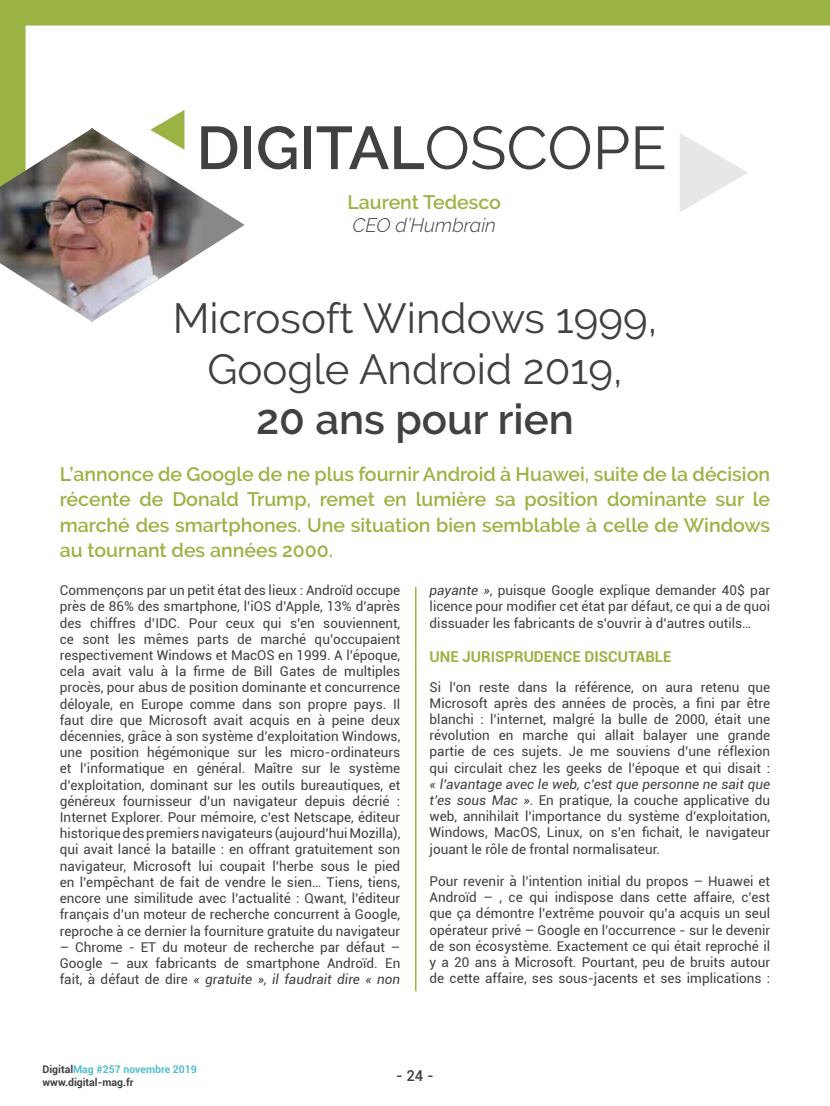
<style>
.page{position:relative;width:830px;height:1106px;background:#fff}
.page>*{position:absolute;margin:0;border:0;box-sizing:border-box;transform-origin:0 0}
.t1{font:600 60.3px "Raleway";color:#414042}
.t2{font:42px/50.4px "Raleway";color:#414042;text-align:center}
.t3{font:600 42px "Raleway";color:#414042}
.t4{font:600 19.5px/25.5px "Raleway";color:#9bb344;text-align:justify}
.t5{font:italic 300 19.5px "Raleway";color:#414042}
.t6{font:700 15px "Roboto";color:#9bb344}
.t7{font:500 15px "Roboto";color:#414042}
.t8{font:13.5px/16.2px "Roboto";color:#414042;text-align:justify}
.t9{font:700 10.5px/12.6px "Roboto";color:#414042}
.s1{font-weight:400}
.s2{font-style:italic}
.s3{color:#54c0cb}
</style>
<div class="page">
<svg style="left:0;top:0;width:829px;height:225px"></svg>
<svg style="left:679px;top:133px;width:68px;height:79px"></svg>
<svg style="left:202px;top:128px;width:42px;height:124px"></svg>
<img style="left:0;top:128px;width:202px;height:194px">
<hr style="left:415px;top:587px;width:1px;height:404px;background:#9bb344">
<h1 class="t1" style="left:196px;top:113px;width:471px">DIGITAL<span class="s1">OSCOPE</span></h1>
<h3 class="t4" style="left:347px;top:189px;width:155px">Laurent Tedesco</h3>
<h3 class="t5" style="left:352px;top:214px;width:145px">CEO d’Humbrain</h3>
<h2 class="t2" style="left:173px;top:293px;width:485px">Microsoft Windows 1999,<br>Google Android 2019,</h2>
<h2 class="t3" style="left:256px;top:395px;width:319px">20 ans pour rien</h2>
<p class="t4" style="left:60px;top:461px;width:711px">L’annonce de Google de ne plus fournir Android à Huawei, suite de la décision récente de Donald Trump, remet en lumière sa position dominante sur le marché des smartphones. Une situation bien semblable à celle de Windows au tournant des années 2000.</p>
<p class="t8" style="left:60px;top:582px;width:342px">Commençons par un petit état des lieux : Androïd occupe près de 86% des smartphone, l’iOS d’Apple, 13% d’après des chiffres d’IDC. Pour ceux qui s’en souviennent, ce sont les mêmes parts de marché qu’occupaient respectivement Windows et MacOS en 1999. A l’époque, cela avait valu à la firme de Bill Gates de multiples procès, pour abus de position dominante et concurrence déloyale, en Europe comme dans son propre pays. Il faut dire que Microsoft avait acquis en à peine deux décennies, grâce à son système d’exploitation Windows, une position hégémonique sur les micro-ordinateurs et l’informatique en général. Maître sur le système d’exploitation, dominant sur les outils bureautiques, et généreux fournisseur d’un navigateur depuis décrié :<br>Internet Explorer. Pour mémoire, c’est Netscape, éditeur historique des premiers navigateurs (aujourd’hui Mozilla), qui avait lancé la bataille : en offrant gratuitement son navigateur, Microsoft lui coupait l’herbe sous le pied en l’empêchant de fait de vendre le sien… Tiens, tiens, encore une similitude avec l’actualité : Qwant, l’éditeur français d’un moteur de recherche concurrent à Google, reproche à ce dernier la fourniture gratuite du navigateur</p>
<p class="t8" style="left:60px;top:938px;width:342px">– Chrome - ET du moteur de recherche par défaut – Google – aux fabricants de smartphone Androïd. En fait, à défaut de dire <span class="s2">« gratuite », il faudrait dire « non</span></p>
<p class="t8" style="left:429px;top:582px;width:342px"><span class="s2">payante »</span>, puisque Google explique demander 40$ par licence pour modifier cet état par défaut, ce qui a de quoi dissuader les fabricants de s’ouvrir à d’autres outils…</p>
<p class="t6" style="left:429px;top:646px;width:243px">UNE JURISPRUDENCE DISCUTABLE</p>
<p class="t8" style="left:429px;top:678px;width:342px">Si l’on reste dans la référence, on aura retenu que Microsoft après des années de procès, a fini par être blanchi : l’internet, malgré la bulle de 2000, était une révolution en marche qui allait balayer une grande partie de ces sujets. Je me souviens d’une réflexion qui circulait chez les geeks de l’époque et qui disait :</p>
<p class="t8" style="left:429px;top:775px;width:342px"><span class="s2">« l’avantage avec le web, c’est que personne ne sait que t’es sous Mac »</span>. En pratique, la couche applicative du web, annihilait l’importance du système d’exploitation, Windows, MacOS, Linux, on s’en fichait, le navigateur jouant le rôle de frontal normalisateur.</p>
<p class="t8" style="left:429px;top:872px;width:342px">Pour revenir à l’intention initial du propos – Huawei et Androïd – , ce qui indispose dans cette affaire, c’est que ça démontre l’extrême pouvoir qu’a acquis un seul opérateur privé – Google en l’occurrence - sur le devenir de son écosystème. Exactement ce qui était reproché il y a 20 ans à Microsoft. Pourtant, peu de bruits autour de cette affaire, ses sous-jacents et ses implications :</p>
<p class="t9" style="left:43px;top:1062px;width:156px">Digital<span class="s3">Mag #257 novembre 2019 </span>www.digital-mag.fr</p>
<p class="t7" style="left:396px;top:1065px;width:39px">- 24 -</p>
</div>
